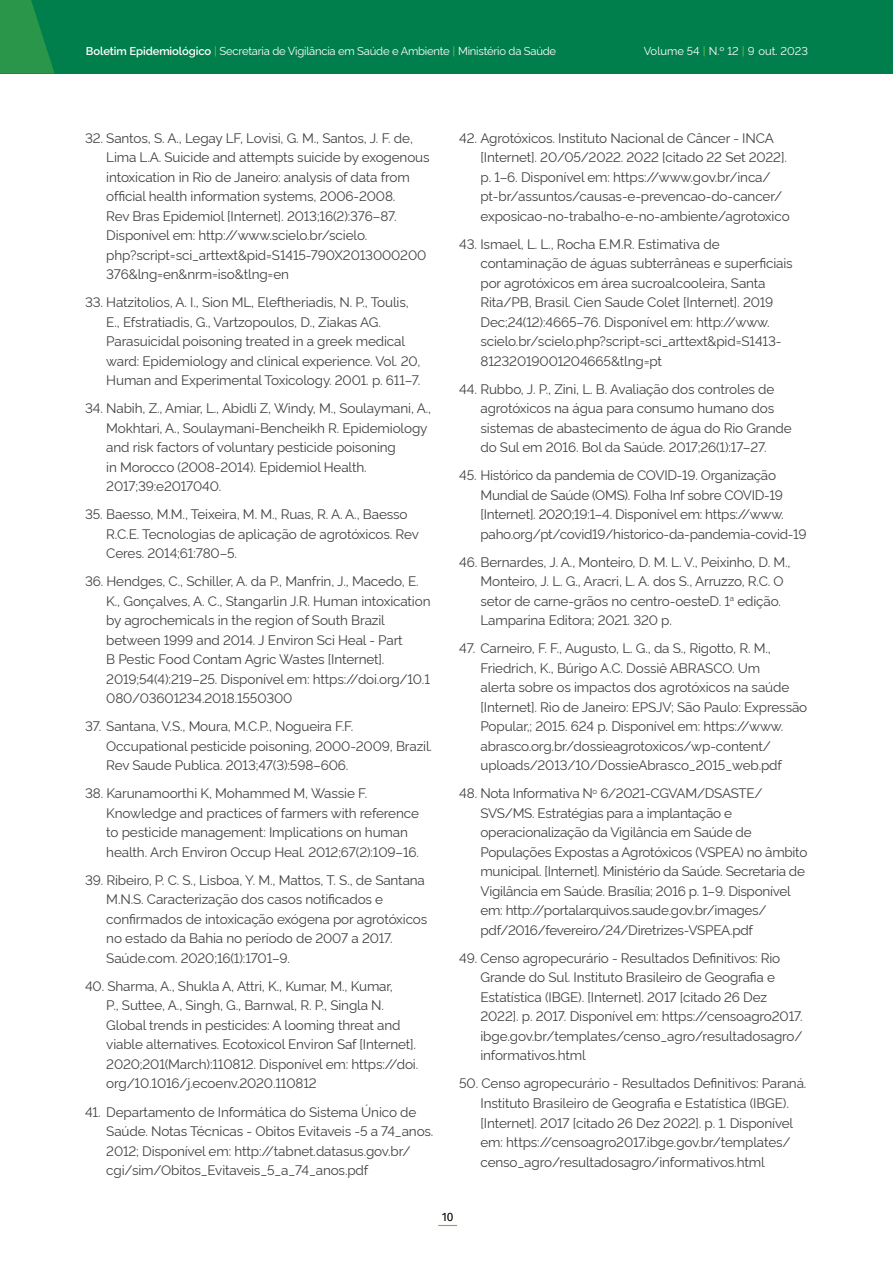
<style>
.page{position:relative;width:893px;height:1263px;background:#fff}
.page>*{position:absolute;margin:0;border:0;box-sizing:border-box;transform-origin:0 0}
.indentado_referencias2{font:13.5px/19.5px "Rawline";letter-spacing:-.01em;color:#414042}
.t1{font:12px "Fira Sans";color:#000}
.t2{font:11.25px "Rawline";letter-spacing:-.02em;color:#fff}
.t3{font:11.25px "Rawline";color:#fff}
.s1{font-weight:600}
.s2{font-weight:500;color:#69bd45}
</style>
<div class="page">
<div style="left:0;top:0;width:893px;height:74px;background:#007e4c"></div>
<svg style="left:438px;top:1225px;width:19px;height:1px"></svg>
<svg style="left:0;top:0;width:54px;height:74px"></svg>
<p class="t2" style="left:86px;top:42px;width:472px"><span class="s1">Boletim Epidemiológico</span> <span class="s2">|</span> Secretaria de Vigilância em Saúde e Ambiente <span class="s2">|</span> Ministério da Saúde</p>
<p class="t3" style="left:644px;top:43px;width:166px">Volume 54 <span class="s2">|</span> N.º 12 <span class="s2">|</span> 9 out. 2023</p>
<p class="indentado_referencias2" style="left:106px;top:127px;width:325px;text-indent:-21px">32. Santos, S. A., Legay LF, Lovisi, G. M., Santos, J. F. de, Lima L.A. Suicide and attempts suicide by exogenous intoxication in Rio de Janeiro: analysis of data from official health information systems, 2006-2008.<br>Rev Bras Epidemiol [Internet]. 2013;16(2):376–87.<br>Disponível em: http://www.scielo.br/scielo. php?script=sci_arttext&amp;pid=S1415-790X2013000200<br>376&amp;lng=en&amp;nrm=iso&amp;tlng=en</p>
<p class="indentado_referencias2" style="left:106px;top:291px;width:316px;text-indent:-21px">33. Hatzitolios, A. I., Sion ML, Eleftheriadis, N. P., Toulis, E., Efstratiadis, G., Vartzopoulos, D., Ziakas AG.<br>Parasuicidal poisoning treated in a greek medical ward: Epidemiology and clinical experience. Vol. 20, Human and Experimental Toxicology. 2001. p. 611–7.</p>
<p class="indentado_referencias2" style="left:106px;top:397px;width:326px;text-indent:-21px">34. Nabih, Z., Amiar, L., Abidli Z, Windy, M., Soulaymani, A., Mokhtari, A., Soulaymani-Bencheikh R. Epidemiology and risk factors of voluntary pesticide poisoning<br>in Morocco (2008-2014). Epidemiol Health.<br>2017;39:e2017040.</p>
<p class="indentado_referencias2" style="left:106px;top:503px;width:314px;text-indent:-21px">35. Baesso, M.M., Teixeira, M. M., Ruas, R. A. A., Baesso<br>R.C.E. Tecnologias de aplicação de agrotóxicos. Rev<br>Ceres. 2014;61:780–5.</p>
<p class="indentado_referencias2" style="left:106px;top:570px;width:326px;text-indent:-21px">36. Hendges, C., Schiller, A. da P., Manfrin, J., Macedo, E.<br>K., Gonçalves, A. C., Stangarlin J.R. Human intoxication by agrochemicals in the region of South Brazil between 1999 and 2014. J Environ Sci Heal - Part<br>B Pestic Food Contam Agric Wastes [Internet].<br>2019;54(4):219–25. Disponível em: https://doi.org/10.1<br>080/03601234.2018.1550300</p>
<p class="indentado_referencias2" style="left:106px;top:715px;width:327px;text-indent:-21px">37. Santana, V.S., Moura, M.C.P., Nogueira F.F.<br>Occupational pesticide poisoning, 2000-2009, Brazil.<br>Rev Saude Publica. 2013;47(3):598–606.</p>
<p class="indentado_referencias2" style="left:106px;top:782px;width:314px;text-indent:-21px">38. Karunamoorthi K, Mohammed M, Wassie F.<br>Knowledge and practices of farmers with reference to pesticide management: Implications on human health. Arch Environ Occup Heal. 2012;67(2):109–16.</p>
<p class="indentado_referencias2" style="left:106px;top:869px;width:323px;text-indent:-21px">39. Ribeiro, P. C. S., Lisboa, Y. M., Mattos, T. S., de Santana M.N.S. Caracterização dos casos notificados e confirmados de intoxicação exógena por agrotóxicos no estado da Bahia no período de 2007 a 2017.<br>Saúde.com. 2020;16(1):1701–9.</p>
<p class="indentado_referencias2" style="left:106px;top:975px;width:313px;text-indent:-21px">40. Sharma, A., Shukla A, Attri, K., Kumar, M., Kumar,<br>P., Suttee, A., Singh, G., Barnwal, R. P., Singla N.<br>Global trends in pesticides: A looming threat and viable alternatives. Ecotoxicol Environ Saf [Internet].<br>2020;201(March):110812. Disponível em: https://doi. org/10.1016/j.ecoenv.2020.110812</p>
<p class="indentado_referencias2" style="left:106px;top:1100px;width:329px;text-indent:-21px">41. Departamento de Informática do Sistema Único de Saúde. Notas Técnicas - Obitos Evitaveis -5 a 74_anos.<br>2012; Disponível em: http://tabnet.datasus.gov.br/ cgi/sim/Obitos_Evitaveis_5_a_74_anos.pdf</p>
<p class="indentado_referencias2" style="left:480px;top:127px;width:311px;text-indent:-21px">42. Agrotóxicos. Instituto Nacional de Câncer - INCA [Internet]. 20/05/2022. 2022 [citado 22 Set 2022]. p. 1–6. Disponível em: https://www.gov.br/inca/ pt-br/assuntos/causas-e-prevencao-do-cancer/ exposicao-no-trabalho-e-no-ambiente/agrotoxico</p>
<p class="indentado_referencias2" style="left:480px;top:233px;width:314px;text-indent:-21px">43. Ismael, L. L., Rocha E.M.R. Estimativa de contaminação de águas subterrâneas e superficiais por agrotóxicos em área sucroalcooleira, Santa Rita/PB, Brasil. Cien Saude Colet [Internet]. 2019<br>Dec;24(12):4665–76. Disponível em: http://www. scielo.br/scielo.php?script=sci_arttext&amp;pid=S1413- 81232019001204665&amp;tlng=pt</p>
<p class="indentado_referencias2" style="left:480px;top:378px;width:313px;text-indent:-21px">44. Rubbo, J. P., Zini, L. B. Avaliação dos controles de agrotóxicos na água para consumo humano dos sistemas de abastecimento de água do Rio Grande do Sul em 2016. Bol da Saúde. 2017;26(1):17–27.</p>
<p class="indentado_referencias2" style="left:480px;top:464px;width:328px;text-indent:-21px">45. Histórico da pandemia de COVID-19. Organização Mundial de Saúde (OMS). Folha Inf sobre COVID-19 [Internet]. 2020;19:1–4. Disponível em: https://www. paho.org/pt/covid19/historico-da-pandemia-covid-19</p>
<p class="indentado_referencias2" style="left:480px;top:551px;width:312px;text-indent:-21px">46. Bernardes, J. A., Monteiro, D. M. L. V., Peixinho, D. M., Monteiro, J. L. G., Aracri, L. A. dos S., Arruzzo, R.C. O setor de carne-grãos no centro-oesteD. 1<sup>a</sup> edição.<br>Lamparina Editora; 2021. 320 p.</p>
<p class="indentado_referencias2" style="left:480px;top:637px;width:328px;text-indent:-21px">47. Carneiro, F. F., Augusto, L. G., da S., Rigotto, R. M., Friedrich, K., Búrigo A.C. Dossiê ABRASCO. Um<br>alerta sobre os impactos dos agrotóxicos na saúde [Internet]. Rio de Janeiro: EPSJV; São Paulo: Expressão Popular,; 2015. 624 p. Disponível em: https://www. abrasco.org.br/dossieagrotoxicos/wp-content/ uploads/2013/10/DossieAbrasco_2015_web.pdf</p>
<p class="indentado_referencias2" style="left:480px;top:782px;width:328px;text-indent:-21px">48. Nota Informativa N<sup>o</sup> 6/2021-CGVAM/DSASTE/ SVS/MS. Estratégias para a implantação e operacionalização da Vigilância em Saúde de Populações Expostas a Agrotóxicos (VSPEA) no âmbito municipal. [Internet]. Ministério da Saúde. Secretaria de Vigilância em Saúde. Brasília; 2016 p. 1–9. Disponível em: http://portalarquivos.saude.gov.br/images/ pdf/2016/fevereiro/24/Diretrizes-VSPEA.pdf</p>
<p class="indentado_referencias2" style="left:480px;top:947px;width:324px;text-indent:-21px">49. Censo agropecurário - Resultados Definitivos: Rio Grande do Sul. Instituto Brasileiro de Geografia e Estatística (IBGE). [Internet]. 2017 [citado 26 Dez 2022]. p. 2017. Disponível em: https://censoagro2017. ibge.gov.br/templates/censo_agro/resultadosagro/ informativos.html</p>
<p class="indentado_referencias2" style="left:480px;top:1072px;width:327px;text-indent:-21px">50. Censo agropecurário - Resultados Definitivos: Paraná.<br>Instituto Brasileiro de Geografia e Estatística (IBGE). [Internet]. 2017 [citado 26 Dez 2022]. p. 1. Disponível em: https://censoagro2017.ibge.gov.br/templates/ censo_agro/resultadosagro/informativos.html</p>
<p class="t1" style="left:442px;top:1207px;width:13px">10</p>
</div>
